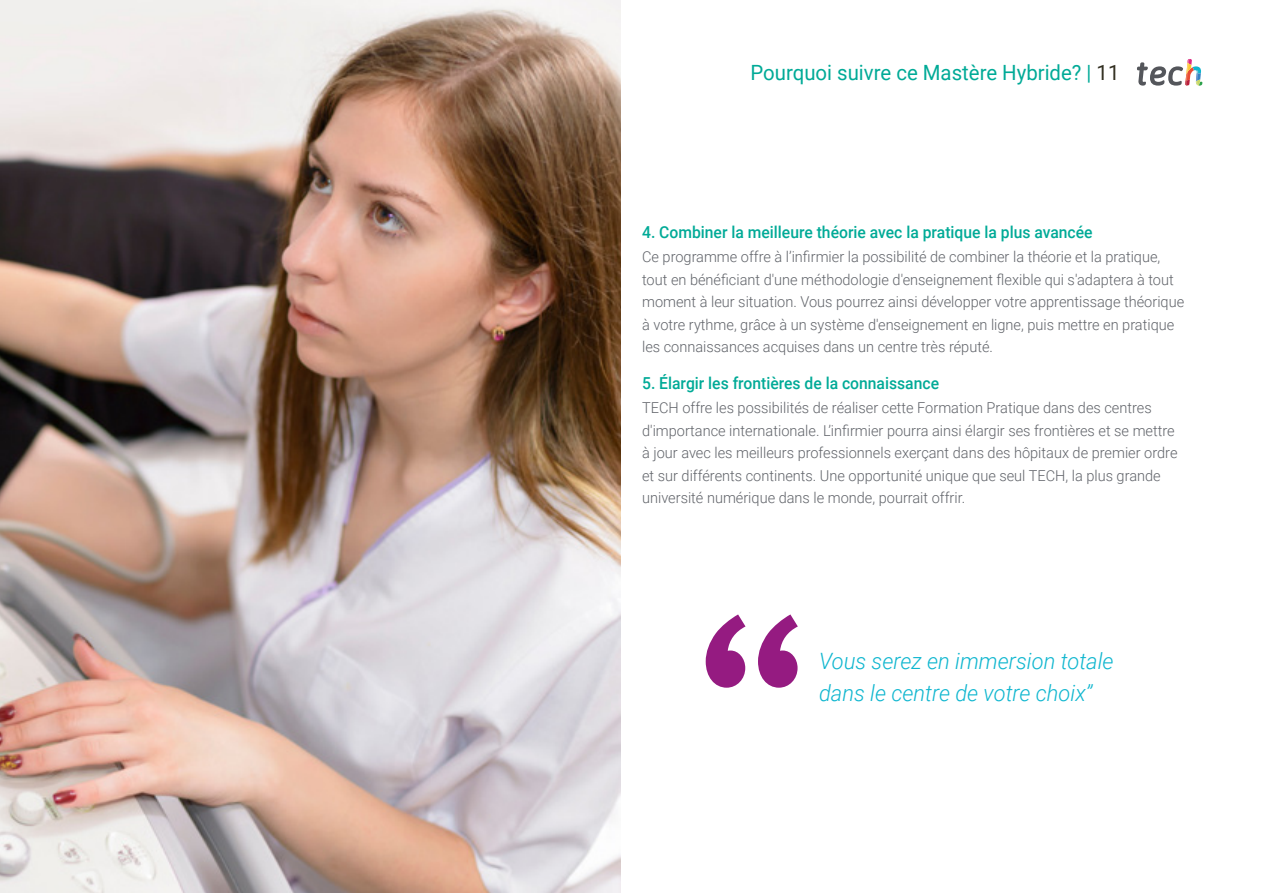
<style>
.page{position:relative;width:1263px;height:893px;background:#fff}
.page>*{position:absolute;margin:0;border:0;box-sizing:border-box;transform-origin:0 0}
.t1{font:italic 300 22.5px/31.5px "Roboto";color:#0fb6cf}
.t2{font:21px "Roboto";color:#00aa97}
.t3{font:500 16.5px "Roboto";color:#00aa97;scale:.95 1}
.t4{font:300 15px/22.5px "Roboto";color:#61646a}
.s1{color:#312e20}
</style>
<div class="page">
<svg style="left:1137px;top:59px;width:65px;height:27px"></svg>
<img style="left:0;top:0;width:621px;height:893px">
<svg style="left:706px;top:614px;width:92px;height:74px"></svg>
<h2 class="t2" style="left:750px;top:57px;width:370px">Pourquoi suivre ce Mastère Hybride? | <span class="s1">11</span></h2>
<p class="t3" style="left:642px;top:220px;width:476px">4. Combiner la meilleure théorie avec la pratique la plus avancée</p>
<p class="t4" style="left:642px;top:245px;width:544px">Ce programme offre à l’infirmier la possibilité de combiner la théorie et la pratique, tout en bénéficiant d'une méthodologie d'enseignement flexible qui s'adaptera à tout moment à leur situation. Vous pourrez ainsi développer votre apprentissage théorique à votre rythme, grâce à un système d'enseignement en ligne, puis mettre en pratique les connaissances acquises dans un centre très réputé.</p>
<p class="t3" style="left:642px;top:371px;width:314px">5. Élargir les frontières de la connaissance</p>
<p class="t4" style="left:642px;top:396px;width:537px">TECH offre les possibilités de réaliser cette Formation Pratique dans des centres d'importance internationale. L’infirmier pourra ainsi élargir ses frontières et se mettre à jour avec les meilleurs professionnels exerçant dans des hôpitaux de premier ordre et sur différents continents. Une opportunité unique que seul TECH, la plus grande université numérique dans le monde, pourrait offrir.</p>
<h1 class="t1" style="left:819px;top:645px;width:296px">Vous serez en immersion totale dans le centre de votre choix’’</h1>
</div>
